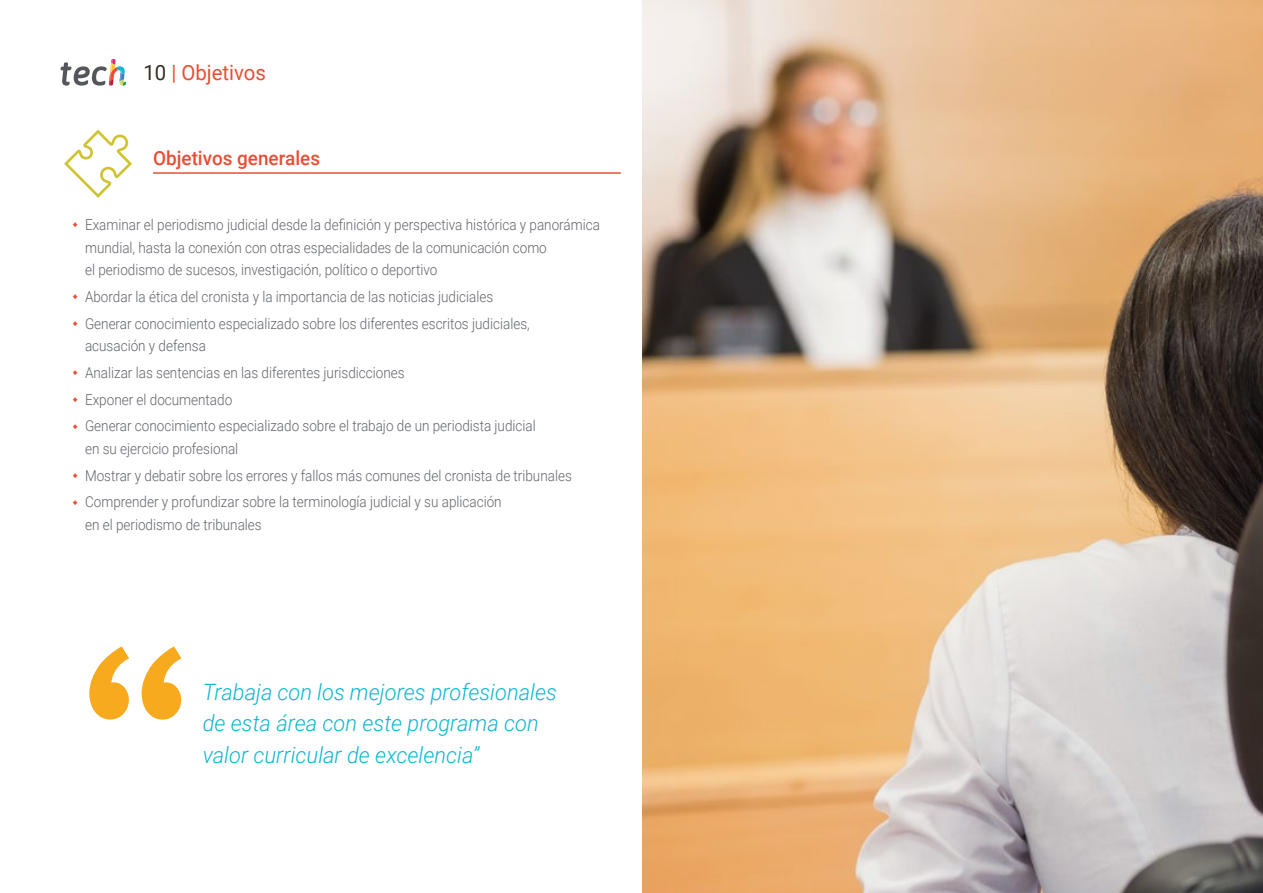
<style>
.page{position:relative;width:1263px;height:893px;background:#fff}
.page>*{position:absolute;margin:0;border:0;box-sizing:border-box;transform-origin:0 0}
.t1{font:italic 300 22.5px/31.5px "Roboto";color:#0fb6cf}
.t2{font:21px "Roboto";color:#e94d35}
.t3{font:500 19.5px "Roboto";color:#e94d35}
.t4{font:300 15px/26.7px "Roboto";color:#61646a;scale:.9 1}
.s1{color:#312e20}
</style>
<div class="page">
<hr style="left:153px;top:173px;width:468px;height:1px;background:#e94d35">
<svg style="left:64px;top:130px;width:68px;height:68px"></svg>
<svg style="left:61px;top:59px;width:65px;height:27px"></svg>
<svg style="left:89px;top:646px;width:92px;height:74px"></svg>
<img style="left:642px;top:0;width:621px;height:893px">
<h2 class="t2" style="left:144px;top:57px;width:124px"><span class="s1">10</span> | Objetivos</h2>
<h3 class="t3" style="left:153px;top:144px;width:169px">Objetivos generales</h3>
<p class="t4" style="left:85px;top:213px;width:574px;line-height:22.5px">Examinar el periodismo judicial desde la definición y perspectiva histórica y panorámica mundial, hasta la conexión con otras especialidades de la comunicación como<br>el periodismo de sucesos, investigación, político o deportivo</p>
<p class="t4" style="left:85px;top:283px;width:496px">Abordar la ética del cronista y la importancia de las noticias judiciales<br>Generar conocimiento especializado sobre los diferentes escritos judiciales,</p>
<p class="t4" style="left:85px;top:332px;width:502px">acusación y defensa<br>Analizar las sentencias en las diferentes jurisdicciones<br>Exponer el documentado<br>Generar conocimiento especializado sobre el trabajo de un periodista judicial</p>
<p class="t4" style="left:85px;top:435px;width:542px">en su ejercicio profesional<br>Mostrar y debatir sobre los errores y fallos más comunes del cronista de tribunales<br>Comprender y profundizar sobre la terminología judicial y su aplicación</p>
<p class="t4" style="left:85px;top:511px;width:198px">en el periodismo de tribunales</p>
<h1 class="t1" style="left:203px;top:675px;width:356px">Trabaja con los mejores profesionales de esta área con este programa con valor curricular de excelencia”</h1>
</div>
